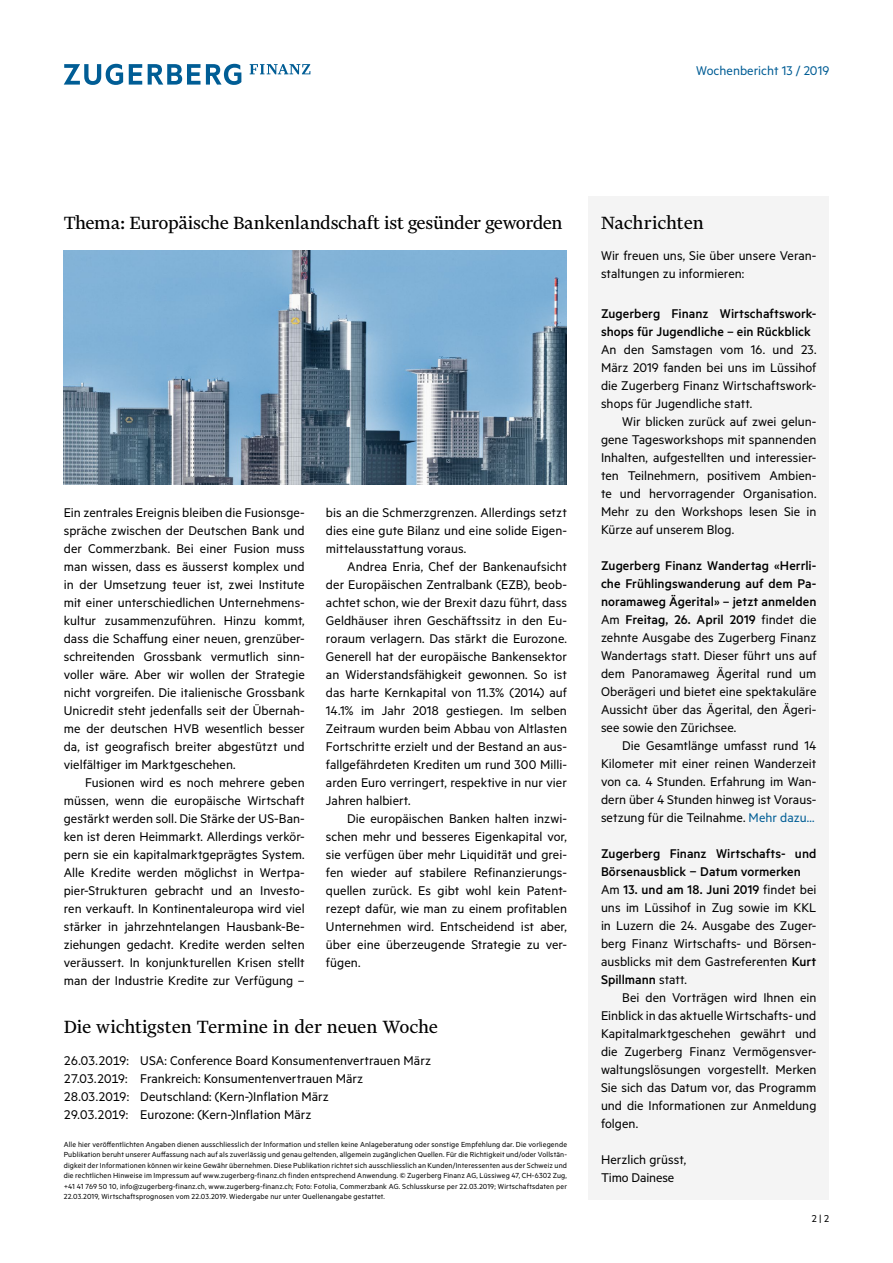
<style>
.page{position:relative;width:893px;height:1263px;background:#fff}
.page>*{position:absolute;margin:0;border:0;box-sizing:border-box;transform-origin:0 0}
.t1{font:21px "Financier Text";letter-spacing:-.015em;color:#000}
.t2{font:14.25px/18px "Metric";color:#000;text-align:justify}
.t3{font:500 14.25px/18px "Metric";letter-spacing:.005em;color:#000}
.t4{font:14.25px "Metric";letter-spacing:.005em;color:#005d95}
.t5{font:11.25px "Metric";color:#000}
.t6{font:8.25px/10.5px "Metric";letter-spacing:.015em;color:#000;text-align:justify}
.s1{font-weight:500}
.s2{color:#005d95}
</style>
<div class="page">
<svg style="left:129px;top:64px;width:13px;height:21px"></svg>
<svg style="left:148px;top:64px;width:52px;height:21px"></svg>
<svg style="left:64px;top:64px;width:59px;height:21px"></svg>
<svg style="left:206px;top:64px;width:35px;height:21px"></svg>
<svg style="left:250px;top:64px;width:60px;height:10px"></svg>
<img style="left:64px;top:251px;width:503px;height:234px">
<div style="left:588px;top:196px;width:241px;height:1003px;background:#f4f4f4"></div>
<p class="t4" style="left:696px;top:62px;width:135px">Wochenbericht 13 / 2019</p>
<h1 class="t1" style="left:64px;top:212px;width:500px">Thema: Europäische Bankenlandschaft ist gesünder geworden</h1>
<p class="t2" style="left:64px;top:503px;width:242px">Ein zentrales Ereignis bleiben die Fusionsge&shy;spräche zwischen der Deutschen Bank und der Commerzbank. Bei einer Fusion muss man wissen, dass es äusserst komplex und in der Umsetzung teuer ist, zwei Institute mit einer unterschiedlichen Unternehmens&shy;kultur zusammenzuführen. Hinzu kommt, dass die Schaffung einer neuen, grenzüber&shy;schreitenden Grossbank vermutlich sinn&shy;voller wäre. Aber wir wollen der Strategie nicht vorgreifen. Die italienische Grossbank Unicredit steht jedenfalls seit der Übernah&shy;me der deutschen HVB wesentlich besser da, ist geografisch breiter abgestützt und vielfältiger im Marktgeschehen.</p>
<p class="t2" style="left:64px;top:773px;width:242px;text-indent:21px">Fusionen wird es noch mehrere geben müssen, wenn die europäische Wirtschaft gestärkt werden soll. Die Stärke der US-Ban&shy;ken ist deren Heimmarkt. Allerdings verkör&shy;pern sie ein kapitalmarktgeprägtes System.<br>Alle Kredite werden möglichst in Wertpa&shy;pier-Strukturen gebracht und an Investo&shy;ren verkauft. In Kontinentaleuropa wird viel stärker in jahrzehntelangen Hausbank-Be&shy;ziehungen gedacht. Kredite werden selten veräussert. In konjunkturellen Krisen stellt man der Industrie Kredite zur Verfügung –</p>
<p class="t2" style="left:326px;top:503px;width:242px">bis an die Schmerzgrenzen. Allerdings setzt dies eine gute Bilanz und eine solide Eigen&shy;mittelausstattung voraus.</p>
<p class="t2" style="left:326px;top:557px;width:242px;text-indent:21px">Andrea Enria, Chef der Bankenaufsicht der Europäischen Zentralbank (EZB), beob&shy;achtet schon, wie der Brexit dazu führt, dass Geldhäuser ihren Geschäftssitz in den Eu&shy;roraum verlagern. Das stärkt die Eurozone.<br>Generell hat der europäische Bankensektor an Widerstandsfähigkeit gewonnen. So ist das harte Kernkapital von 11.3% (2014) auf 14.1% im Jahr 2018 gestiegen. Im selben Zeitraum wurden beim Abbau von Altlasten Fortschritte erzielt und der Bestand an aus&shy;fallgefährdeten Krediten um rund 300 Milli&shy;arden Euro verringert, respektive in nur vier Jahren halbiert.</p>
<p class="t2" style="left:326px;top:809px;width:242px;text-indent:21px">Die europäischen Banken halten inzwi&shy;schen mehr und besseres Eigenkapital vor, sie verfügen über mehr Liquidität und grei&shy;fen wieder auf stabilere Refinanzierungs&shy;quellen zurück. Es gibt wohl kein Patent&shy;rezept dafür, wie man zu einem profitablen Unternehmen wird. Entscheidend ist aber, über eine überzeugende Strategie zu ver&shy;fügen.</p>
<h1 class="t1" style="left:64px;top:1016px;width:376px">Die wichtigsten Termine in der neuen Woche</h1>
<p class="t2" style="left:64px;top:1051px;width:369px;text-align:left">26.03.2019: USA: Conference Board Konsumentenvertrauen März 27.03.2019: Frankreich: Konsumentenvertrauen März 28.03.2019: Deutschland: (Kern-)Inflation März<br>29.03.2019: Eurozone: (Kern-)Inflation März</p>
<p class="t6" style="left:64px;top:1138px;width:505px">Alle hier veröffentlichten Angaben dienen ausschliesslich der Information und stellen keine Anlageberatung oder sonstige Empfehlung dar. Die vorliegende Publikation beruht unserer Auffassung nach auf als zuverlässig und genau geltenden, allgemein zugänglichen Quellen. Für die Richtigkeit und/oder Vollstän&shy;digkeit der Informationen können wir keine Gewähr übernehmen. Diese Publikation richtet sich ausschliesslich an Kunden/Interessenten aus der Schweiz und die rechtlichen Hinweise im Impressum auf www.zugerberg-finanz.ch finden entsprechend Anwendung. © Zugerberg Finanz AG, Lüssiweg 47, CH-6302 Zug, +41 41 769 50 10, info@zugerberg-finanz.ch, www.zugerberg-finanz.ch; Foto: Fotolia, Commerzbank AG. Schlusskurse per 22.03.2019; Wirtschaftsdaten per 22.03.2019, Wirtschaftsprognosen vom 22.03.2019. Wiedergabe nur unter Quellenangabe gestattet.</p>
<h1 class="t1" style="left:601px;top:212px;width:104px">Nachrichten</h1>
<p class="t2" style="left:601px;top:246px;width:217px">Wir freuen uns, Sie über unsere Veran&shy;staltungen zu informieren:</p>
<p class="t3" style="left:601px;top:305px;width:217px">Zugerberg Finanz Wirtschaftswork&shy;shops für Jugendliche – ein Rückblick</p>
<p class="t2" style="left:601px;top:340px;width:217px">An den Samstagen vom 16. und 23.<br>März 2019 fanden bei uns im Lüssihof die Zugerberg Finanz Wirtschaftswork&shy;shops für Jugendliche statt.</p>
<p class="t2" style="left:601px;top:412px;width:217px;text-indent:21px">Wir blicken zurück auf zwei gelun&shy;gene Tagesworkshops mit spannenden Inhalten, aufgestellten und interessier&shy;ten Teilnehmern, positivem Ambien&shy;te und hervorragender Organisation.<br>Mehr zu den Workshops lesen Sie in Kürze auf unserem Blog.</p>
<p class="t2" style="left:601px;top:556px;width:217px"><span class="s1">Zugerberg Finanz Wandertag «Herrli&shy;che Frühlingswanderung auf dem Pa&shy;noramaweg Ägerital» – jetzt anmelden </span>Am <span class="s1">Freitag, 26. April 2019</span> findet die zehnte Ausgabe des Zugerberg Finanz Wandertags statt. Dieser führt uns auf dem Panoramaweg Ägerital rund um Oberägeri und bietet eine spektakuläre Aussicht über das Ägerital, den Ägeri&shy;see sowie den Zürichsee.</p>
<p class="t2" style="left:601px;top:736px;width:217px;text-indent:21px">Die Gesamtlänge umfasst rund 14<br>Kilometer mit einer reinen Wanderzeit von ca. 4 Stunden. Erfahrung im Wan&shy;dern über 4 Stunden hinweg ist Voraus&shy;setzung für die Teilnahme. <span class="s2">Mehr dazu...</span></p>
<p class="t2" style="left:601px;top:844px;width:217px;text-align:left"><span class="s1">Zugerberg Finanz Wirtschafts- und Börsenausblick − Datum vormerken </span>Am <span class="s1">13. und am 18. Juni 2019</span> findet bei uns im Lüssihof in Zug sowie im KKL in Luzern die 24. Ausgabe des Zuger&shy;berg Finanz Wirtschafts- und Börsen&shy;ausblicks mit dem Gastreferenten <span class="s1">Kurt Spillmann</span> statt.</p>
<p class="t2" style="left:601px;top:988px;width:217px;text-indent:21px">Bei den Vorträgen wird Ihnen ein Einblick in das aktuelle Wirtschafts- und Kapitalmarktgeschehen gewährt und die Zugerberg Finanz Vermögensver&shy;waltungslösungen vorgestellt. Merken Sie sich das Datum vor, das Programm und die Informationen zur Anmeldung folgen.</p>
<p class="t2" style="left:601px;top:1150px;width:87px">Herzlich grüsst,<br>Timo Dainese</p>
<p class="t5" style="left:812px;top:1212px;width:19px">2 | 2</p>
</div>
